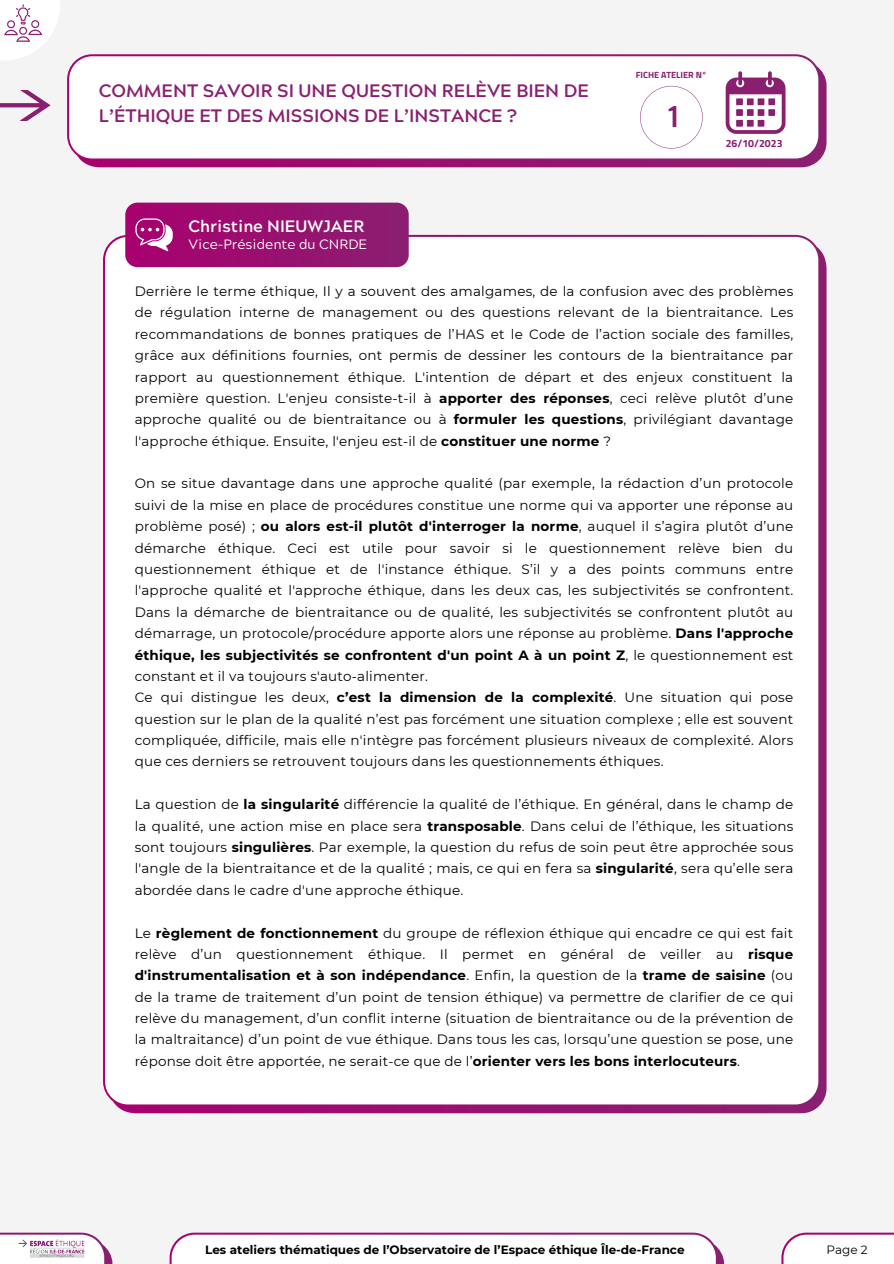
<style>
.page{position:relative;width:894px;height:1264px;background:#fff}
.page>*{position:absolute;margin:0;border:0;box-sizing:border-box;transform-origin:0 0}
.t1{font:700 30px "Acherus Grotesque";color:#8a1f70}
.t2{font:700 18px/24.8px "Acherus Grotesque";color:#8a1f70}
.t3{font:700 16.5px "Acherus Grotesque";color:#fff}
.t4{font:13.5px/21.3px "Montserrat";letter-spacing:.015em;color:#000;text-align:justify}
.t5{font:13.5px "Acherus Grotesque";color:#fff}
.t6{font:700 12px "Montserrat";color:#000}
.t7{font:12px "Montserrat";color:#000}
.t8{font:700 10.5px "Titillium Web";color:#8a1f70}
.t9{font:700 9px "Titillium Web";color:#8a1f70}
.s1{font-weight:700}
</style>
<div class="page">
<div style="left:0;top:0;width:893px;height:1263px;background:#f4f4f4"></div>
<div style="left:103px;top:235px;width:723px;height:878px;background:#fff"></div>
<div style="left:125px;top:203px;width:283px;height:64px;background:linear-gradient(to right,#a8006f,#8a1f70);border-radius:12px"></div>
<svg style="left:0;top:90px;width:51px;height:31px"></svg>
<svg style="left:135px;top:218px;width:37px;height:33px"></svg>
<svg style="left:67px;top:54px;width:759px;height:113px;fill:#fff"></svg>
<svg style="left:725px;top:71px;width:60px;height:63px"></svg>
<div style="left:736px;top:98px;width:6px;height:7px;background:#8a1f70"></div>
<div style="left:736px;top:109px;width:6px;height:7px;background:#8a1f70"></div>
<div style="left:736px;top:120px;width:6px;height:7px;background:#8a1f70"></div>
<div style="left:746px;top:98px;width:7px;height:7px;background:#8a1f70"></div>
<div style="left:746px;top:109px;width:7px;height:7px;background:#8a1f70"></div>
<div style="left:746px;top:120px;width:7px;height:7px;background:#8a1f70"></div>
<div style="left:757px;top:98px;width:7px;height:7px;background:#8a1f70"></div>
<div style="left:757px;top:109px;width:7px;height:7px;background:#8a1f70"></div>
<div style="left:757px;top:120px;width:7px;height:7px;background:#8a1f70"></div>
<div style="left:768px;top:98px;width:6px;height:7px;background:#8a1f70"></div>
<div style="left:768px;top:109px;width:6px;height:7px;background:#8a1f70"></div>
<div style="left:640px;top:86px;width:62px;height:62px;background:#fff"></div>
<div style="left:781px;top:1232px;width:112px;height:31px;background:#fff"></div>
<div style="left:169px;top:1232px;width:554px;height:31px;background:#fff"></div>
<svg style="left:0;top:1232px;width:112px;height:31px;fill:#fff"></svg>
<img style="left:19px;top:1233px;width:66px;height:24px">
<svg style="left:0;top:0;width:60px;height:60px"></svg>
<p class="t2" style="left:99px;top:81px;width:491px">COMMENT SAVOIR SI UNE QUESTION RELÈVE BIEN DE<br>L’ÉTHIQUE ET DES MISSIONS DE L’INSTANCE ?</p>
<p class="t3" style="left:188px;top:219px;width:177px">Christine NIEUWJAER</p>
<p class="t5" style="left:188px;top:239px;width:180px">Vice-Présidente du CNRDE</p>
<h6 class="t9" style="left:635px;top:67px;width:73px">FICHE ATELIER N°</h6>
<h3 class="t1" style="left:667px;top:104px;width:13px">1</h3>
<p class="t8" style="left:725px;top:135px;width:58px">26/10/2023</p>
<p class="t4" style="left:135px;top:280px;width:660px">Derrière le terme éthique, Il y a souvent des amalgames, de la confusion avec des problèmes de régulation interne de management ou des questions relevant de la bientraitance. Les recommandations de bonnes pratiques de l’HAS et le Code de l’action sociale des familles, grâce aux définitions fournies, ont permis de dessiner les contours de la bientraitance par rapport au questionnement éthique. L'intention de départ et des enjeux constituent la première question. L'enjeu consiste-t-il à <span class="s1">apporter des réponses</span>, ceci relève plutôt d’une approche qualité ou de bientraitance ou à <span class="s1">formuler les questions</span>, privilégiant davantage l'approche éthique. Ensuite, l'enjeu est-il de <span class="s1">constituer une norme</span> ?</p>
<p class="t4" style="left:135px;top:473px;width:660px;text-align:left">On se situe davantage dans une approche qualité (par exemple, la rédaction d’un protocole suivi de la mise en place de procédures constitue une norme qui va apporter une réponse au problème posé) ; <span class="s1">ou alors est-il plutôt d'interroger la norme</span>, auquel il s’agira plutôt d’une démarche éthique. Ceci est utile pour savoir si le questionnement relève bien du questionnement éthique et de l'instance éthique. S’il y a des points communs entre l'approche qualité et l'approche éthique, dans les deux cas, les subjectivités se confrontent.<br>Dans la démarche de bientraitance ou de qualité, les subjectivités se confrontent plutôt au démarrage, un protocole/procédure apporte alors une réponse au problème. <span class="s1">Dans l'approche éthique, les subjectivités se confrontent d'un point A à un point Z</span>, le questionnement est constant et il va toujours s'auto-alimenter.<br>Ce qui distingue les deux, <span class="s1">c’est la dimension de la complexité</span>. Une situation qui pose question sur le plan de la qualité n’est pas forcément une situation complexe ; elle est souvent compliquée, difficile, mais elle n'intègre pas forcément plusieurs niveaux de complexité. Alors que ces derniers se retrouvent toujours dans les questionnements éthiques.</p>
<p class="t4" style="left:135px;top:793px;width:660px">La question de <span class="s1">la singularité</span> différencie la qualité de l’éthique. En général, dans le champ de la qualité, une action mise en place sera <span class="s1">transposable</span>. Dans celui de l’éthique, les situations sont toujours <span class="s1">singulières</span>. Par exemple, la question du refus de soin peut être approchée sous l'angle de la bientraitance et de la qualité ; mais, ce qui en fera sa <span class="s1">singularité</span>, sera qu’elle sera abordée dans le cadre d'une approche éthique.</p>
<h1 class="t4" style="left:135px;top:922px;width:660px">Le <span class="s1">règlement de fonctionnement</span> du groupe de réflexion éthique qui encadre ce qui est fait relève d’un questionnement éthique. Il permet en général de veiller au <span class="s1">risque d'instrumentalisation et à son indépendance</span>. Enfin, la question de la <span class="s1">trame de saisine</span> (ou de la trame de traitement d’un point de tension éthique) va permettre de clarifier de ce qui relève du management, d’un conflit interne (situation de bientraitance ou de la prévention de la maltraitance) d’un point de vue éthique. Dans tous les cas, lorsqu’une question se pose, une réponse doit être apportée, ne serait-ce que de l’<span class="s1">orienter vers les bons interlocuteurs</span>.</h1>
<h2 class="t6" style="left:205px;top:1242px;width:481px">Les ateliers thématiques de l’Observatoire de l’Espace éthique Île-de-France</h2>
<p class="t7" style="left:826px;top:1242px;width:43px">Page 2</p>
</div>
